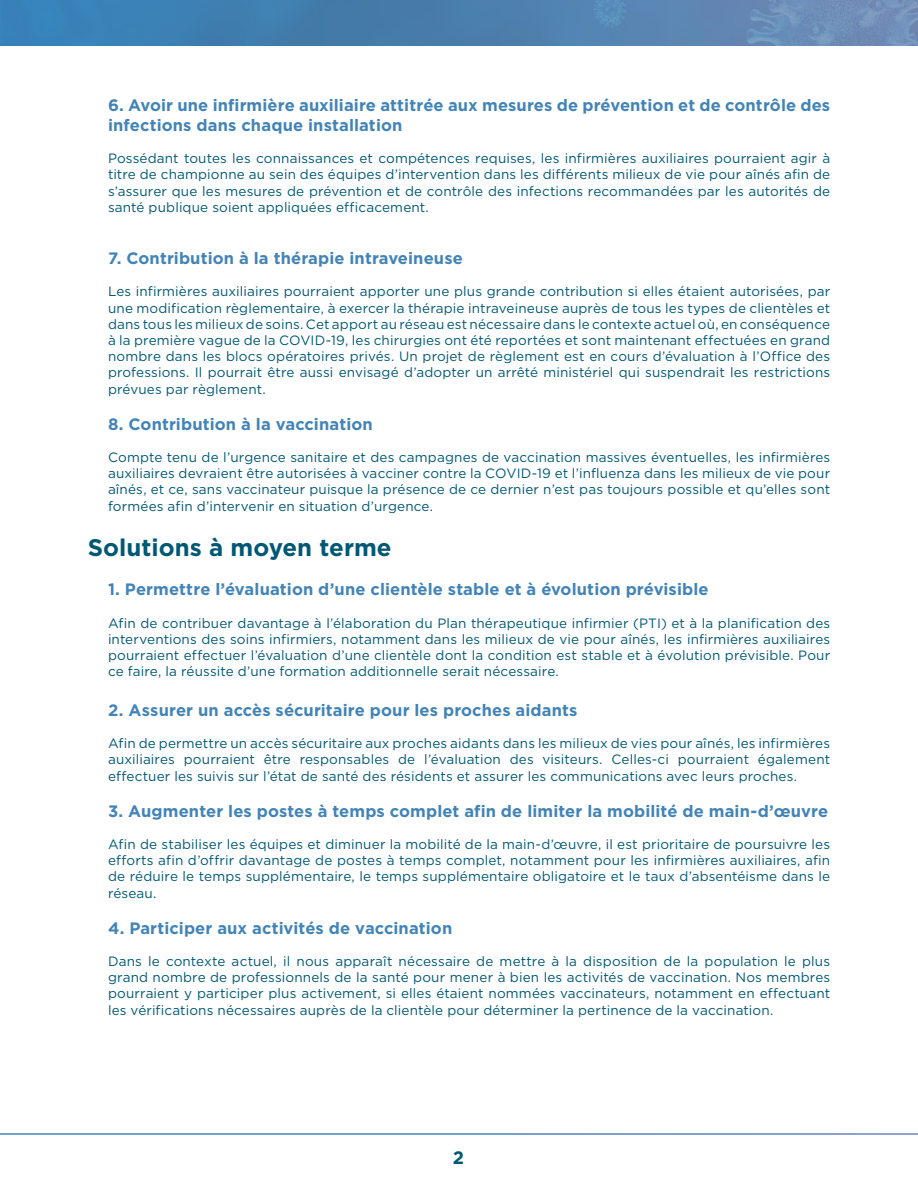
<style>
.page{position:relative;width:918px;height:1188px;background:#fff}
.page>*{position:absolute;margin:0;border:0;box-sizing:border-box;transform-origin:0 0}
.t1{font:700 24px "Gotham HTF";color:#015874}
.t2{font:700 18px "Gotham HTF";color:#015874}
.t3{font:700 16.5px/19.8px "Gotham HTF";letter-spacing:.005em;color:#4284b7}
.t4{font:13.5px/16.2px "Gotham HTF";letter-spacing:.01em;color:#015874;text-align:justify}
</style>
<div class="page">
<img style="left:0;top:0;width:918px;height:1px">
<svg style="left:0;top:1px;width:918px;height:44px"></svg>
<p class="t3" style="left:108px;top:95px;width:724px">6. Avoir une infirmière auxiliaire attitrée aux mesures de prévention et de contrôle des infections dans chaque installation</p>
<p class="t4" style="left:108px;top:150px;width:724px">Possédant toutes les connaissances et compétences requises, les infirmières auxiliaires pourraient agir à titre de championne au sein des équipes d’intervention dans les différents milieux de vie pour aînés afin de s’assurer que les mesures de prévention et de contrôle des infections recommandées par les autorités de santé publique soient appliquées efficacement.</p>
<p class="t3" style="left:108px;top:248px;width:356px">7. Contribution à la thérapie intraveineuse</p>
<p class="t4" style="left:108px;top:283px;width:724px">Les infirmières auxiliaires pourraient apporter une plus grande contribution si elles étaient autorisées, par une modification règlementaire, à exercer la thérapie intraveineuse auprès de tous les types de clientèles et dans tous les milieux de soins. Cet apport au réseau est nécessaire dans le contexte actuel où, en conséquence à la première vague de la COVID-19, les chirurgies ont été reportées et sont maintenant effectuées en grand nombre dans les blocs opératoires privés. Un projet de règlement est en cours d’évaluation à l’Office des professions. Il pourrait être aussi envisagé d’adopter un arrêté ministériel qui suspendrait les restrictions prévues par règlement.</p>
<p class="t3" style="left:108px;top:413px;width:266px">8. Contribution à la vaccination</p>
<p class="t4" style="left:108px;top:449px;width:724px">Compte tenu de l’urgence sanitaire et des campagnes de vaccination massives éventuelles, les infirmières auxiliaires devraient être autorisées à vacciner contre la COVID-19 et l’influenza dans les milieux de vie pour aînés, et ce, sans vaccinateur puisque la présence de ce dernier n’est pas toujours possible et qu’elles sont formées afin d’intervenir en situation d’urgence.</p>
<p class="t1" style="left:88px;top:533px;width:305px">Solutions à moyen terme</p>
<p class="t3" style="left:108px;top:579px;width:602px">1. Permettre l’évaluation d’une clientèle stable et à évolution prévisible</p>
<p class="t4" style="left:108px;top:614px;width:724px">Afin de contribuer davantage à l’élaboration du Plan thérapeutique infirmier (PTI) et à la planification des interventions des soins infirmiers, notamment dans les milieux de vie pour aînés, les infirmières auxiliaires pourraient effectuer l’évaluation d’une clientèle dont la condition est stable et à évolution prévisible. Pour ce faire, la réussite d’une formation additionnelle serait nécessaire.</p>
<p class="t3" style="left:108px;top:700px;width:471px">2. Assurer un accès sécuritaire pour les proches aidants</p>
<p class="t4" style="left:108px;top:735px;width:724px">Afin de permettre un accès sécuritaire aux proches aidants dans les milieux de vies pour aînés, les infirmières auxiliaires pourraient être responsables de l’évaluation des visiteurs. Celles-ci pourraient également effectuer les suivis sur l’état de santé des résidents et assurer les communications avec leurs proches.</p>
<p class="t3" style="left:108px;top:800px;width:722px">3. Augmenter les postes à temps complet afin de limiter la mobilité de main-d’œuvre</p>
<p class="t4" style="left:108px;top:836px;width:724px">Afin de stabiliser les équipes et diminuer la mobilité de la main-d’œuvre, il est prioritaire de poursuivre les efforts afin d’offrir davantage de postes à temps complet, notamment pour les infirmières auxiliaires, afin de réduire le temps supplémentaire, le temps supplémentaire obligatoire et le taux d’absentéisme dans le réseau.</p>
<p class="t3" style="left:108px;top:917px;width:346px">4. Participer aux activités de vaccination</p>
<p class="t4" style="left:108px;top:953px;width:724px">Dans le contexte actuel, il nous apparaît nécessaire de mettre à la disposition de la population le plus grand nombre de professionnels de la santé pour mener à bien les activités de vaccination. Nos membres pourraient y participer plus activement, si elles étaient nommées vaccinateurs, notamment en effectuant les vérifications nécessaires auprès de la clientèle pour déterminer la pertinence de la vaccination.</p>
<h2 class="t2" style="left:453px;top:1147px;width:13px">2</h2>
</div>
